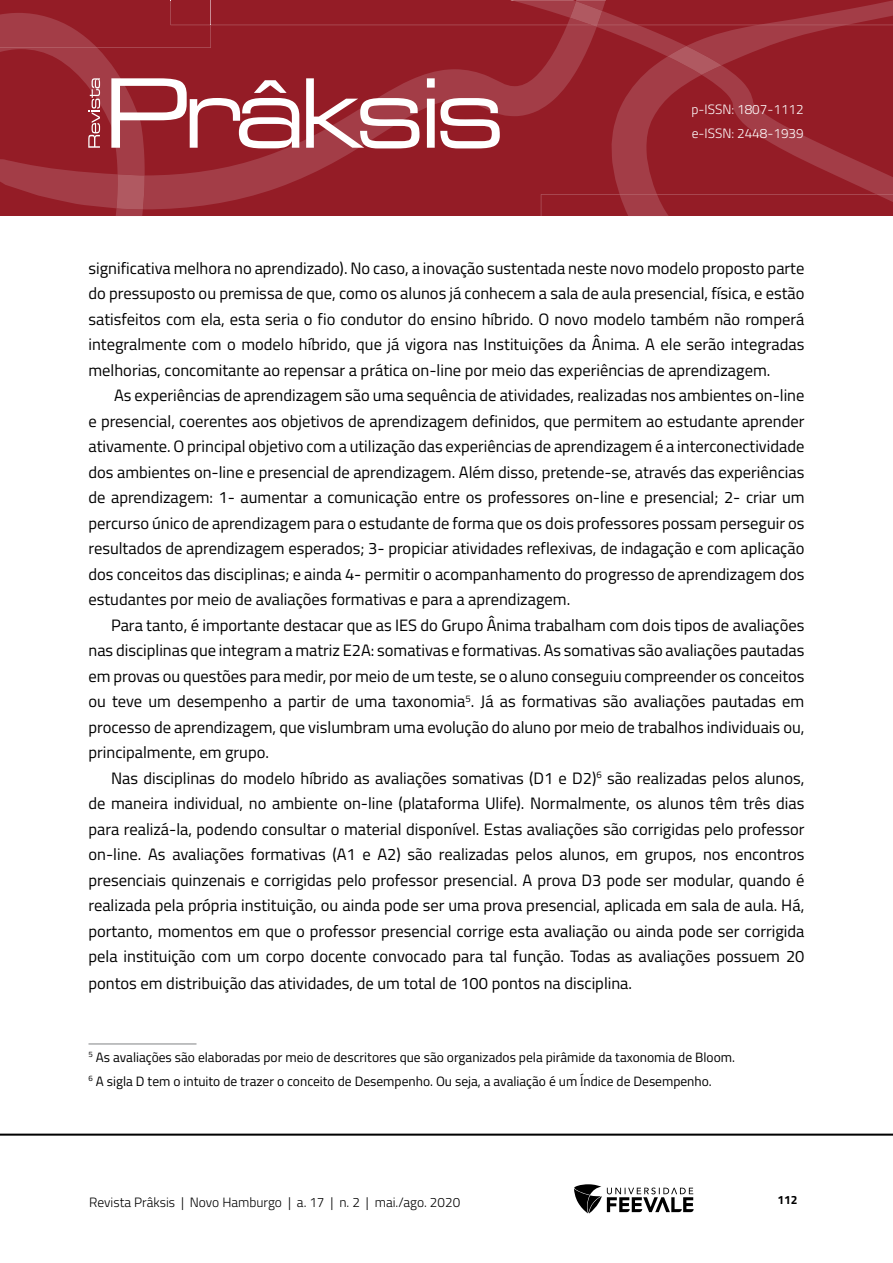
<style>
.page{position:relative;width:893px;height:1263px;background:#fff}
.page>*{position:absolute;margin:0;border:0;box-sizing:border-box;transform-origin:0 0}
.Corpo_de_texto{font:16.5px/25.5px "Titillium Web";color:#000;text-align:justify}
.Rodapé{font:13.5px "Titillium Web";color:#000}
.t1{font:300 13.5px "Titillium Web";color:#000}
.t2{font:300 13.5px/24px "Titillium Web";color:#fff}
.t3{font:700 12px "Titillium Web";color:#000}
</style>
<div class="page">
<hr style="left:0;top:1133px;width:893px;height:3px;background:#000">
<svg style="left:574px;top:1184px;width:120px;height:29px"></svg>
<svg style="left:0;top:0;width:893px;height:216px;background:#9c2e38"></svg>
<hr style="left:88px;top:1043px;width:108px;height:1px;background:#808285">
<p class="t2" style="left:691px;top:97px;width:114px">p-ISSN: 1807-1112 e-ISSN: 2448-1939</p>
<p class="Corpo_de_texto" style="left:88px;top:254px;width:718px">significativa melhora no aprendizado). No caso, a inovação sustentada neste novo modelo proposto parte do pressuposto ou premissa de que, como os alunos já conhecem a sala de aula presencial, física, e estão satisfeitos com ela, esta seria o fio condutor do ensino híbrido. O novo modelo também não romperá integralmente com o modelo híbrido, que já vigora nas Instituições da Ânima. A ele serão integradas melhorias, concomitante ao repensar a prática on-line por meio das experiências de aprendizagem.</p>
<p class="Corpo_de_texto" style="left:88px;top:382px;width:717px;text-indent:26px">As experiências de aprendizagem são uma sequência de atividades, realizadas nos ambientes on-line e presencial, coerentes aos objetivos de aprendizagem definidos, que permitem ao estudante aprender ativamente. O principal objetivo com a utilização das experiências de aprendizagem é a interconectividade dos ambientes on-line e presencial de aprendizagem. Além disso, pretende-se, através das experiências de aprendizagem: 1- aumentar a comunicação entre os professores on-line e presencial; 2- criar um percurso único de aprendizagem para o estudante de forma que os dois professores possam perseguir os resultados de aprendizagem esperados; 3- propiciar atividades reflexivas, de indagação e com aplicação dos conceitos das disciplinas; e ainda 4- permitir o acompanhamento do progresso de aprendizagem dos estudantes por meio de avaliações formativas e para a aprendizagem.</p>
<p class="Corpo_de_texto" style="left:88px;top:611px;width:717px;text-indent:22px">Para tanto, é importante destacar que as IES do Grupo Ânima trabalham com dois tipos de avaliações nas disciplinas que integram a matriz E2A: somativas e formativas. As somativas são avaliações pautadas em provas ou questões para medir, por meio de um teste, se o aluno conseguiu compreender os conceitos ou teve um desempenho a partir de uma taxonomia<sup>5</sup>. Já as formativas são avaliações pautadas em processo de aprendizagem, que vislumbram uma evolução do aluno por meio de trabalhos individuais ou, principalmente, em grupo.</p>
<p class="Corpo_de_texto" style="left:88px;top:764px;width:718px;text-indent:22px">Nas disciplinas do modelo híbrido as avaliações somativas (D1 e D2)<sup>6</sup> são realizadas pelos alunos, de maneira individual, no ambiente on-line (plataforma Ulife). Normalmente, os alunos têm três dias para realizá-la, podendo consultar o material disponível. Estas avaliações são corrigidas pelo professor on-line. As avaliações formativas (A1 e A2) são realizadas pelos alunos, em grupos, nos encontros presenciais quinzenais e corrigidas pelo professor presencial. A prova D3 pode ser modular, quando é realizada pela própria instituição, ou ainda pode ser uma prova presencial, aplicada em sala de aula. Há, portanto, momentos em que o professor presencial corrige esta avaliação ou ainda pode ser corrigida pela instituição com um corpo docente convocado para tal função. Todas as avaliações possuem 20</p>
<p class="Corpo_de_texto" style="left:88px;top:970px;width:545px">pontos em distribuição das atividades, de um total de 100 pontos na disciplina.</p>
<p class="Rodapé" style="left:88px;top:1047px;width:648px"><sup>5</sup> As avaliações são elaboradas por meio de descritores que são organizados pela pirâmide da taxonomia de Bloom.</p>
<p class="Rodapé" style="left:88px;top:1071px;width:625px"><sup>6</sup> A sigla D tem o intuito de trazer o conceito de Desempenho. Ou seja, a avaliação é um Índice de Desempenho.</p>
<p class="t1" style="left:89px;top:1192px;width:372px">Revista Prâksis | Novo Hamburgo | a. 17 | n. 2 | mai./ago. 2020</p>
<p class="t3" style="left:777px;top:1190px;width:22px">112</p>
</div>
